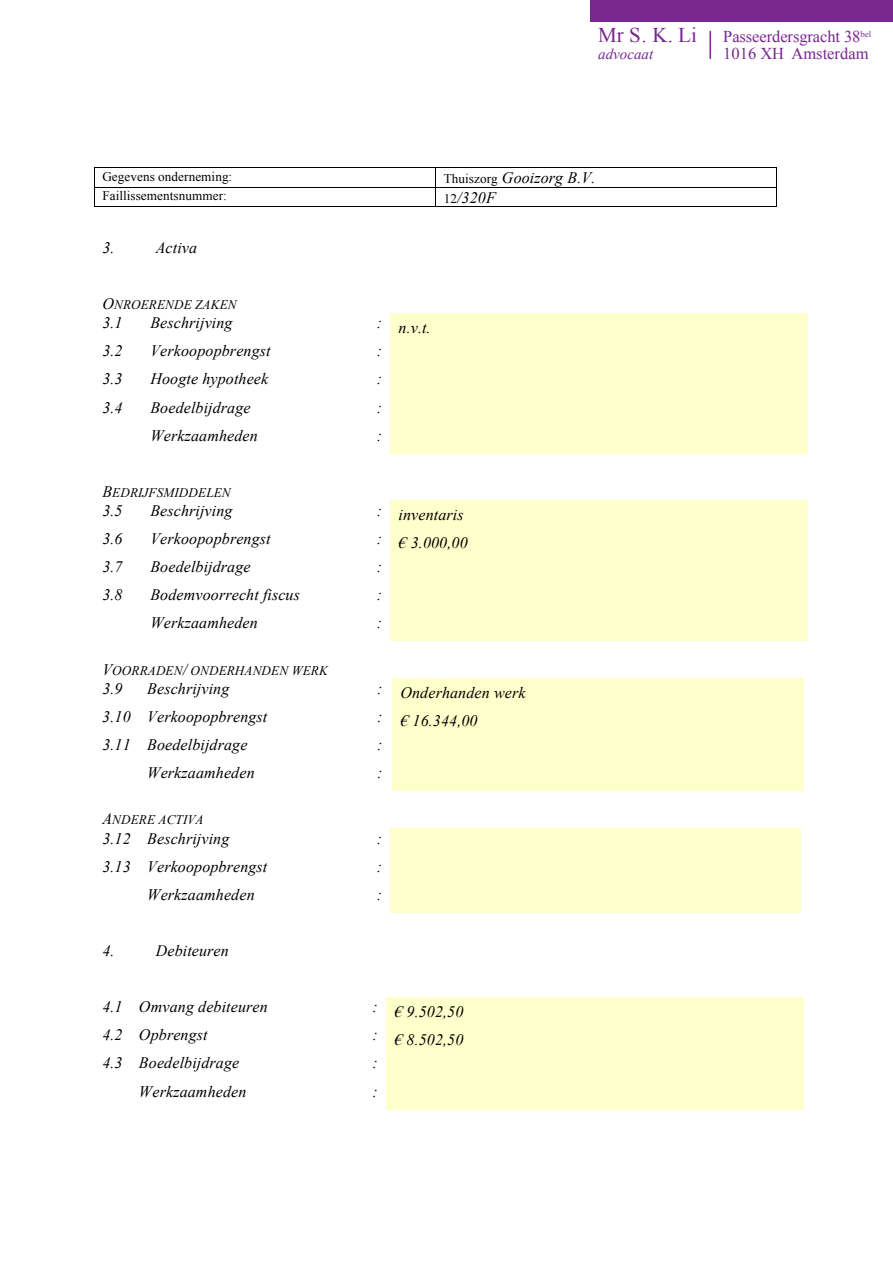
<style>
.page{position:relative;width:893px;height:1263px;background:#fff}
.page>*{position:absolute;margin:0;border:0;box-sizing:border-box;transform-origin:0 0}
.t1{font:21px "Times New Roman";color:#77278d}
.t2{font:16.5px "Times New Roman";letter-spacing:-.005em;color:#77278d}
.t3{font:italic 16.05px "Times New Roman";letter-spacing:.01em;color:#000}
.t4{font:italic 15px "Times New Roman";color:#77278d}
.t5{font:italic 13.2px "Times New Roman";letter-spacing:.01em;color:#000}
.t6{font:13.2px "Times New Roman";letter-spacing:.005em;color:#000}
.s1{font-style:normal;font-size:13.2px}
.s2{font-size:16.05px}
</style>
<div class="page">
<hr style="left:709px;top:31px;width:2px;height:28px;background:#77278d">
<div style="left:590px;top:0;width:303px;height:21px;background:#77278d"></div>
<hr style="left:95px;top:168px;width:340px;height:1px;background:#000">
<hr style="left:436px;top:168px;width:340px;height:1px;background:#000">
<hr style="left:95px;top:187px;width:340px;height:1px;background:#000">
<hr style="left:436px;top:187px;width:340px;height:1px;background:#000">
<svg style="left:94px;top:168px;width:1px;height:39px"></svg>
<hr style="left:95px;top:206px;width:340px;height:1px;background:#000">
<svg style="left:435px;top:168px;width:1px;height:39px"></svg>
<hr style="left:436px;top:206px;width:340px;height:1px;background:#000">
<svg style="left:776px;top:168px;width:1px;height:39px"></svg>
<div style="left:390px;top:313px;width:418px;height:28px;background:#ffc"></div>
<div style="left:390px;top:341px;width:418px;height:28px;background:#ffc"></div>
<div style="left:390px;top:369px;width:418px;height:28px;background:#ffc"></div>
<div style="left:390px;top:397px;width:418px;height:28px;background:#ffc"></div>
<div style="left:390px;top:425px;width:418px;height:28px;background:#ffc"></div>
<div style="left:390px;top:500px;width:418px;height:28px;background:#ffc"></div>
<div style="left:390px;top:528px;width:418px;height:29px;background:#ffc"></div>
<div style="left:390px;top:557px;width:418px;height:28px;background:#ffc"></div>
<div style="left:390px;top:585px;width:418px;height:28px;background:#ffc"></div>
<div style="left:390px;top:613px;width:418px;height:28px;background:#ffc"></div>
<div style="left:392px;top:678px;width:411px;height:28px;background:#ffc"></div>
<div style="left:392px;top:706px;width:411px;height:28px;background:#ffc"></div>
<div style="left:392px;top:734px;width:411px;height:28px;background:#ffc"></div>
<div style="left:392px;top:762px;width:411px;height:29px;background:#ffc"></div>
<div style="left:390px;top:828px;width:411px;height:28px;background:#ffc"></div>
<div style="left:390px;top:856px;width:411px;height:28px;background:#ffc"></div>
<div style="left:390px;top:884px;width:411px;height:29px;background:#ffc"></div>
<div style="left:386px;top:997px;width:417px;height:28px;background:#ffc"></div>
<div style="left:386px;top:1025px;width:417px;height:28px;background:#ffc"></div>
<div style="left:386px;top:1053px;width:417px;height:28px;background:#ffc"></div>
<div style="left:386px;top:1081px;width:417px;height:28px;background:#ffc"></div>
<h1 class="t1" style="left:598px;top:21px;width:100px">Mr S. K. Li</h1>
<p class="t2" style="left:723px;top:25px;width:149px">Passeerdersgracht 38<sup>bel</sup></p>
<p class="t4" style="left:598px;top:44px;width:56px">advocaat</p>
<p class="t2" style="left:723px;top:42px;width:147px">1016 XH Amsterdam</p>
<p class="t6" style="left:102px;top:167px;width:131px">Gegevens onderneming:</p>
<p class="t3" style="left:444px;top:167px;width:153px"><span class="s1">Thuiszorg</span> Gooizorg B.V.</p>
<p class="t6" style="left:102px;top:187px;width:126px">Faillissementsnummer:</p>
<p class="t3" style="left:444px;top:186px;width:54px"><span class="s1">12</span>/320F</p>
<p class="t3" style="left:102px;top:237px;width:14px">3.</p>
<p class="t3" style="left:156px;top:237px;width:43px">Activa</p>
<p class="t5" style="left:102px;top:296px;width:136px"><span class="s2">O</span>NROERENDE ZAKEN</p>
<p class="t3" style="left:102px;top:312px;width:22px">3.1</p>
<p class="t3" style="left:150px;top:312px;width:84px">Beschrijving</p>
<p class="t3" style="left:377px;top:316px;width:55px">: n.v.t.</p>
<p class="t3" style="left:102px;top:340px;width:22px">3.2</p>
<p class="t3" style="left:150px;top:340px;width:122px">Verkoopopbrengst</p>
<p class="t3" style="left:377px;top:340px;width:7px">:</p>
<p class="t3" style="left:102px;top:368px;width:22px">3.3</p>
<p class="t3" style="left:150px;top:368px;width:119px">Hoogte hypotheek</p>
<p class="t3" style="left:377px;top:368px;width:7px">:</p>
<p class="t3" style="left:102px;top:396px;width:22px">3.4</p>
<p class="t3" style="left:150px;top:396px;width:102px">Boedelbijdrage</p>
<p class="t3" style="left:377px;top:396px;width:7px">:</p>
<p class="t3" style="left:150px;top:424px;width:109px">Werkzaamheden</p>
<p class="t3" style="left:377px;top:424px;width:7px">:</p>
<p class="t5" style="left:102px;top:483px;width:130px"><span class="s2">B</span>EDRIJFSMIDDELEN</p>
<p class="t3" style="left:102px;top:499px;width:22px">3.5</p>
<p class="t3" style="left:150px;top:499px;width:84px">Beschrijving</p>
<p class="t3" style="left:377px;top:504px;width:88px">: inventaris</p>
<p class="t3" style="left:102px;top:527px;width:22px">3.6</p>
<p class="t3" style="left:150px;top:527px;width:122px">Verkoopopbrengst</p>
<p class="t3" style="left:377px;top:532px;width:92px">: € 3.000,00</p>
<p class="t3" style="left:102px;top:555px;width:22px">3.7</p>
<p class="t3" style="left:150px;top:555px;width:102px">Boedelbijdrage</p>
<p class="t3" style="left:377px;top:555px;width:7px">:</p>
<p class="t3" style="left:102px;top:584px;width:22px">3.8</p>
<p class="t3" style="left:150px;top:584px;width:151px">Bodemvoorrecht fiscus</p>
<p class="t3" style="left:377px;top:584px;width:7px">:</p>
<p class="t3" style="left:150px;top:612px;width:109px">Werkzaamheden</p>
<p class="t3" style="left:377px;top:612px;width:7px">:</p>
<p class="t5" style="left:102px;top:661px;width:227px"><span class="s2">V</span>OORRADEN<span class="s2">/</span> ONDERHANDEN WERK</p>
<p class="t3" style="left:102px;top:677px;width:22px">3.9</p>
<p class="t3" style="left:147px;top:677px;width:84px">Beschrijving</p>
<p class="t3" style="left:377px;top:681px;width:150px">: Onderhanden werk</p>
<p class="t3" style="left:102px;top:705px;width:167px">3.10 Verkoopopbrengst</p>
<p class="t3" style="left:377px;top:710px;width:102px">: € 16.344,00</p>
<p class="t3" style="left:102px;top:733px;width:147px">3.11 Boedelbijdrage</p>
<p class="t3" style="left:377px;top:733px;width:7px">:</p>
<p class="t3" style="left:147px;top:761px;width:109px">Werkzaamheden</p>
<p class="t3" style="left:377px;top:761px;width:7px">:</p>
<p class="t5" style="left:102px;top:811px;width:103px"><span class="s2">A</span>NDERE ACTIVA</p>
<p class="t3" style="left:102px;top:827px;width:129px">3.12 Beschrijving</p>
<p class="t3" style="left:377px;top:827px;width:7px">:</p>
<p class="t3" style="left:102px;top:855px;width:167px">3.13 Verkoopopbrengst</p>
<p class="t3" style="left:377px;top:855px;width:7px">:</p>
<p class="t3" style="left:147px;top:883px;width:109px">Werkzaamheden</p>
<p class="t3" style="left:377px;top:883px;width:7px">:</p>
<p class="t3" style="left:102px;top:940px;width:14px">4.</p>
<p class="t3" style="left:156px;top:940px;width:75px">Debiteuren</p>
<p class="t3" style="left:102px;top:996px;width:167px">4.1 Omvang debiteuren</p>
<p class="t3" style="left:373px;top:1000px;width:92px">: € 9.502,50</p>
<p class="t3" style="left:102px;top:1024px;width:107px">4.2 Opbrengst</p>
<p class="t3" style="left:373px;top:1028px;width:92px">: € 8.502,50</p>
<p class="t3" style="left:102px;top:1052px;width:138px">4.3 Boedelbijdrage</p>
<p class="t3" style="left:373px;top:1052px;width:7px">:</p>
<p class="t3" style="left:139px;top:1080px;width:109px">Werkzaamheden</p>
<p class="t3" style="left:373px;top:1080px;width:7px">:</p>
</div>
